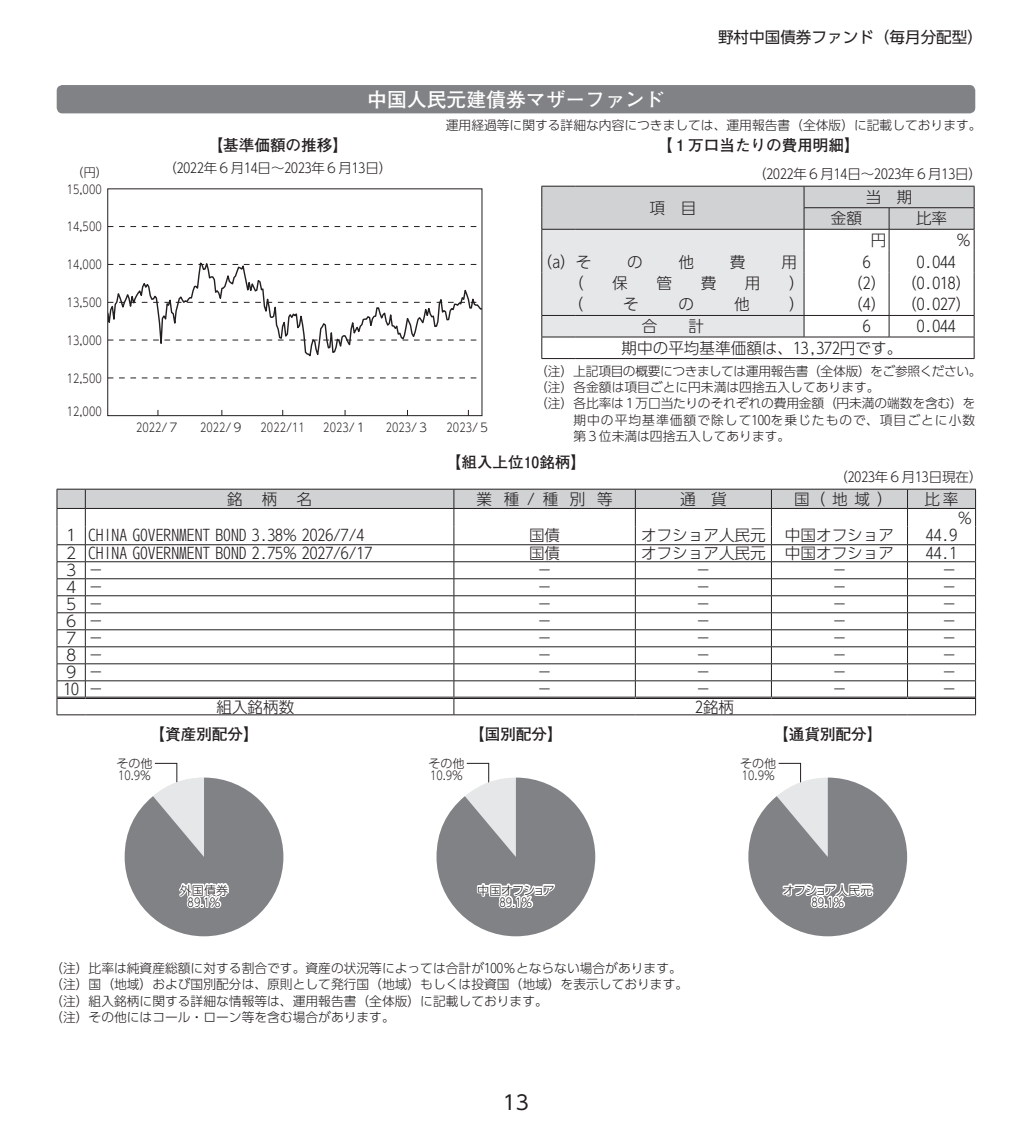
<style>
.page{position:relative;width:1032px;height:1134px;background:#fff}
.page>*{position:absolute;margin:0;border:0;box-sizing:border-box;transform-origin:0 0}
.t1{font:700 19.8px "Futo Go B101 Pro";color:#fff}
.t2{font:19.8px "UD Shin Go Pro";color:#231f20}
.t3{font:300 15.6px/18.8px "UD Shin Go Pro";color:#231f20}
.t4{font:700 15.6px "Futo Go B101 Pro";color:#231f20}
.t5{font:15.6px "UD Shin Go Pro";color:#231f20}
.t6{font:300 13.4px "UD Shin Go Pro";color:#231f20}
.t7{font:300 12.8px/16.4px "UD Shin Go Pro";color:#231f20}
.t8{font:300 12.8px "UD Shin Go Pro";letter-spacing:-.03em;color:#231f20}
.t9{font:300 12.8px "UD Shin Go Pro";letter-spacing:.08em;color:#231f20}
.t10{font:300 12px "UD Shin Go Pro";color:#231f20;scale:.8 1}
.t11{font:300 12px/12px "UD Shin Go Pro";color:#231f20}
.t12{font:300 12px/12px "UD Shin Go Pro";letter-spacing:-.055em;color:#231f20;text-align:center}
.t13{font:300 12px/12px "UD Shin Go Pro";letter-spacing:-.08em;color:#231f20;text-align:center}
</style>
<div class="page">
<svg style="left:124px;top:762px;width:159px;height:174px"></svg>
<svg style="left:436px;top:762px;width:159px;height:174px"></svg>
<svg style="left:748px;top:762px;width:159px;height:174px"></svg>
<svg style="left:109px;top:378px;width:368px;height:1px"></svg>
<svg style="left:109px;top:226px;width:368px;height:1px"></svg>
<svg style="left:109px;top:262px;width:371px;height:95px"></svg>
<svg style="left:482px;top:189px;width:1px;height:227px"></svg>
<div style="left:107px;top:189px;width:375px;height:227px;border:1px solid #231f20"></div>
<svg style="left:57px;top:489px;width:919px;height:226px"></svg>
<hr style="left:85px;top:697px;width:369px;height:1px;background:#231f20">
<hr style="left:85px;top:698px;width:369px;height:1px;background:#231f20">
<hr style="left:454px;top:697px;width:181px;height:1px;background:#231f20">
<hr style="left:454px;top:698px;width:181px;height:1px;background:#231f20">
<hr style="left:635px;top:697px;width:136px;height:1px;background:#231f20">
<hr style="left:635px;top:698px;width:136px;height:1px;background:#231f20">
<hr style="left:771px;top:697px;width:136px;height:1px;background:#231f20">
<hr style="left:771px;top:698px;width:136px;height:1px;background:#231f20">
<hr style="left:907px;top:697px;width:68px;height:1px;background:#231f20">
<hr style="left:907px;top:698px;width:68px;height:1px;background:#231f20">
<hr style="left:541px;top:358px;width:35px;height:1px;background:#231f20">
<hr style="left:576px;top:358px;width:228px;height:1px;background:#231f20">
<hr style="left:804px;top:358px;width:85px;height:1px;background:#231f20">
<hr style="left:889px;top:358px;width:85px;height:1px;background:#231f20">
<svg style="left:541px;top:186px;width:434px;height:172px"></svg>
<hr style="left:804px;top:315px;width:85px;height:1px;background:#231f20">
<hr style="left:541px;top:315px;width:35px;height:1px;background:#231f20">
<hr style="left:576px;top:315px;width:228px;height:1px;background:#231f20">
<div style="left:57px;top:85px;width:918px;height:28px;background:#808285;border-radius:6px"></div>
<p class="t11" style="left:72px;top:166px;width:38px">（円）</p>
<p class="t10" style="left:67px;top:179px;width:45px">15,000</p>
<p class="t10" style="left:67px;top:217px;width:45px">14,500</p>
<p class="t10" style="left:67px;top:255px;width:45px">14,000</p>
<p class="t10" style="left:67px;top:293px;width:45px">13,500</p>
<p class="t10" style="left:67px;top:330px;width:45px">13,000</p>
<p class="t10" style="left:67px;top:368px;width:45px">12,500</p>
<p class="t10" style="left:67px;top:401px;width:45px">12,000</p>
<h1 class="t1" style="left:367px;top:83px;width:299px">中国人民元建債券マザーファンド</h1>
<p class="t5" style="left:718px;top:24px;width:267px">野村中国債券ファンド（毎月分配型）</p>
<p class="t4" style="left:208px;top:133px;width:142px">【基準価額の推移】</p>
<p class="t6" style="left:163px;top:157px;width:230px">（2022年６月14日～2023年６月13日）</p>
<p class="t7" style="left:446px;top:117px;width:537px">運用経過等に関する詳細な内容につきましては、運用報告書（全体版）に記載しております。</p>
<p class="t4" style="left:657px;top:133px;width:204px">【１万口当たりの費用明細】</p>
<p class="t6" style="left:753px;top:163px;width:230px">（2022年６月14日～2023年６月13日）</p>
<p class="t3" style="left:649px;top:198px;width:48px">項 目</p>
<p class="t3" style="left:866px;top:187px;width:48px">当 期</p>
<p class="t3" style="left:831px;top:209px;width:33px">金額</p>
<p class="t3" style="left:916px;top:209px;width:33px">比率</p>
<p class="t3" style="left:871px;top:230px;width:17px">円</p>
<p class="t3" style="left:956px;top:230px;width:17px">％</p>
<p class="t10" style="left:136px;top:418px;width:56px">2022/７</p>
<p class="t10" style="left:200px;top:418px;width:56px">2022/９</p>
<p class="t10" style="left:261px;top:418px;width:57px">2022/11</p>
<p class="t10" style="left:323px;top:418px;width:56px">2023/１</p>
<p class="t10" style="left:386px;top:418px;width:56px">2023/３</p>
<p class="t10" style="left:447px;top:418px;width:56px">2023/５</p>
<p class="t3" style="left:545px;top:252px;width:48px">（a）そ</p>
<p class="t3" style="left:627px;top:252px;width:17px">の</p>
<p class="t3" style="left:678px;top:252px;width:17px">他</p>
<p class="t3" style="left:730px;top:252px;width:17px">費</p>
<p class="t3" style="left:781px;top:252px;width:17px">用</p>
<p class="t3" style="left:863px;top:252px;width:9px">6</p>
<p class="t3" style="left:917px;top:252px;width:40px">0.044</p>
<p class="t3" style="left:568px;top:273px;width:17px">（</p>
<p class="t3" style="left:612px;top:273px;width:17px">保</p>
<p class="t3" style="left:656px;top:273px;width:17px">管</p>
<p class="t3" style="left:701px;top:273px;width:17px">費</p>
<p class="t3" style="left:745px;top:273px;width:17px">用</p>
<p class="t3" style="left:789px;top:273px;width:17px">）</p>
<p class="t3" style="left:847px;top:273px;width:126px">（2） （0.018）</p>
<p class="t3" style="left:568px;top:295px;width:17px">（</p>
<p class="t3" style="left:623px;top:295px;width:17px">そ</p>
<p class="t3" style="left:679px;top:295px;width:17px">の</p>
<p class="t3" style="left:734px;top:295px;width:17px">他</p>
<p class="t3" style="left:789px;top:295px;width:17px">）</p>
<p class="t3" style="left:847px;top:295px;width:126px">（4） （0.027）</p>
<p class="t3" style="left:642px;top:316px;width:17px">合</p>
<p class="t3" style="left:688px;top:316px;width:17px">計</p>
<p class="t3" style="left:863px;top:316px;width:9px">6</p>
<p class="t3" style="left:917px;top:316px;width:40px">0.044</p>
<p class="t3" style="left:621px;top:338px;width:282px">期中の平均基準価額は、13,372円です。</p>
<p class="t8" style="left:535px;top:360px;width:448px">（注）上記項目の概要につきましては運用報告書（全体版）をご参照ください。</p>
<p class="t7" style="left:535px;top:378px;width:346px">（注）各金額は項目ごとに円未満は四捨五入してあります。</p>
<p class="t7" style="left:535px;top:395px;width:442px">（注）各比率は１万口当たりのそれぞれの費用金額（円未満の端数を含む）を</p>
<p class="t9" style="left:573px;top:409px;width:403px">期中の平均基準価額で除して100を乗じたもので、項目ごとに小数</p>
<p class="t7" style="left:573px;top:427px;width:218px">第３位未満は四捨五入してあります。</p>
<p class="t4" style="left:446px;top:449px;width:142px">【組入上位10銘柄】</p>
<p class="t6" style="left:834px;top:466px;width:150px">（2023年６月13日現在）</p>
<p class="t3" style="left:227px;top:489px;width:87px">銘柄名</p>
<p class="t3" style="left:477px;top:489px;width:138px">業種/種別等</p>
<p class="t3" style="left:680px;top:489px;width:48px">通 貨</p>
<p class="t3" style="left:794px;top:489px;width:100px">国（地域）</p>
<p class="t3" style="left:957px;top:489px;width:17px;text-indent:-33px">比率％</p>
<p class="t3" style="left:66px;top:525px;width:300px">1 CHINA GOVERNMENT BOND 3.38% 2026/7/4</p>
<p class="t3" style="left:529px;top:525px;width:33px">国債</p>
<p class="t3" style="left:641px;top:525px;width:254px">オフショア人民元 中国オフショア</p>
<p class="t3" style="left:926px;top:525px;width:33px">44.9</p>
<p class="t3" style="left:66px;top:543px;width:308px">2 CHINA GOVERNMENT BOND 2.75% 2027/6/17</p>
<p class="t3" style="left:529px;top:543px;width:33px">国債</p>
<p class="t3" style="left:641px;top:543px;width:254px">オフショア人民元 中国オフショア</p>
<p class="t3" style="left:926px;top:543px;width:33px">44.1</p>
<p class="t3" style="left:66px;top:560px;width:39px">3 －</p>
<p class="t3" style="left:537px;top:560px;width:17px">－</p>
<p class="t3" style="left:695px;top:560px;width:17px">－</p>
<p class="t3" style="left:832px;top:560px;width:17px">－</p>
<p class="t3" style="left:941px;top:560px;width:17px">－</p>
<p class="t3" style="left:66px;top:577px;width:39px">4 －</p>
<p class="t3" style="left:537px;top:577px;width:17px">－</p>
<p class="t3" style="left:695px;top:577px;width:17px">－</p>
<p class="t3" style="left:832px;top:577px;width:17px">－</p>
<p class="t3" style="left:941px;top:577px;width:17px">－</p>
<p class="t3" style="left:66px;top:594px;width:39px">5 －</p>
<p class="t3" style="left:537px;top:594px;width:17px">－</p>
<p class="t3" style="left:695px;top:594px;width:17px">－</p>
<p class="t3" style="left:832px;top:594px;width:17px">－</p>
<p class="t3" style="left:941px;top:594px;width:17px">－</p>
<p class="t3" style="left:66px;top:611px;width:39px">6 －</p>
<p class="t3" style="left:537px;top:611px;width:17px">－</p>
<p class="t3" style="left:695px;top:611px;width:17px">－</p>
<p class="t3" style="left:832px;top:611px;width:17px">－</p>
<p class="t3" style="left:941px;top:611px;width:17px">－</p>
<p class="t3" style="left:66px;top:628px;width:39px">7 －</p>
<p class="t3" style="left:537px;top:628px;width:17px">－</p>
<p class="t3" style="left:695px;top:628px;width:17px">－</p>
<p class="t3" style="left:832px;top:628px;width:17px">－</p>
<p class="t3" style="left:941px;top:628px;width:17px">－</p>
<p class="t3" style="left:66px;top:645px;width:39px">8 －</p>
<p class="t3" style="left:537px;top:645px;width:17px">－</p>
<p class="t3" style="left:695px;top:645px;width:17px">－</p>
<p class="t3" style="left:832px;top:645px;width:17px">－</p>
<p class="t3" style="left:941px;top:645px;width:17px">－</p>
<p class="t3" style="left:66px;top:662px;width:39px">9 －</p>
<p class="t3" style="left:537px;top:662px;width:17px">－</p>
<p class="t3" style="left:695px;top:662px;width:17px">－</p>
<p class="t3" style="left:832px;top:662px;width:17px">－</p>
<p class="t3" style="left:941px;top:662px;width:17px">－</p>
<p class="t3" style="left:63px;top:679px;width:42px">10 －</p>
<p class="t3" style="left:537px;top:679px;width:17px">－</p>
<p class="t3" style="left:695px;top:679px;width:17px">－</p>
<p class="t3" style="left:832px;top:679px;width:17px">－</p>
<p class="t3" style="left:941px;top:679px;width:17px">－</p>
<p class="t3" style="left:216px;top:697px;width:79px">組入銘柄数</p>
<p class="t3" style="left:695px;top:697px;width:40px">2銘柄</p>
<p class="t4" style="left:150px;top:722px;width:111px">【資産別配分】</p>
<p class="t4" style="left:469px;top:722px;width:95px">【国別配分】</p>
<p class="t4" style="left:773px;top:722px;width:111px">【通貨別配分】</p>
<p class="t11" style="left:116px;top:757px;width:38px">その他<br>10.9％</p>
<p class="t11" style="left:428px;top:757px;width:38px">その他<br>10.9％</p>
<p class="t11" style="left:740px;top:757px;width:38px">その他<br>10.9％</p>
<p class="t11" style="left:180px;top:883px;width:50px;text-align:center">外国債券<br>89.1％</p>
<p class="t13" style="left:477px;top:883px;width:79px">中国オフショア<br>89.1％</p>
<p class="t12" style="left:783px;top:883px;width:91px">オフショア人民元<br>89.1％</p>
<p class="t7" style="left:50px;top:959px;width:639px">（注）比率は純資産総額に対する割合です。資産の状況等によっては合計が100％とならない場合があります。（注）国（地域）および国別配分は、原則として発行国（地域）もしくは投資国（地域）を表示しております。（注）組入銘柄に関する詳細な情報等は、運用報告書（全体版）に記載しております。<br>（注）その他にはコール・ローン等を含む場合があります。</p>
<h1 class="t2" style="left:503px;top:1087px;width:28px">13</h1>
</div>
